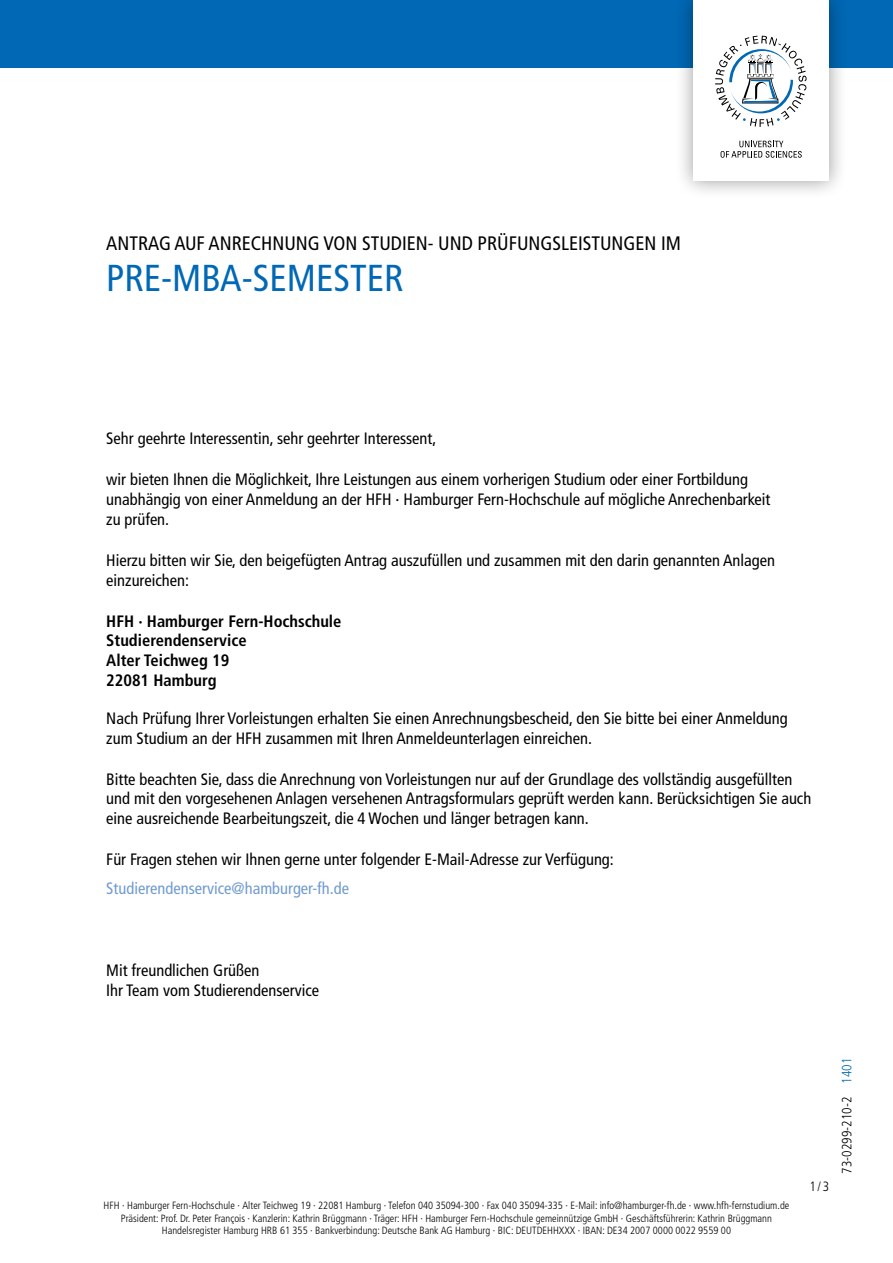
<style>
.page{position:relative;width:893px;height:1263px;background:#fff}
.page>*{position:absolute;margin:0;border:0;box-sizing:border-box;transform-origin:0 0}
.Überschrift_Studieng{font:condensed 37.5px "Frutiger LT Std";color:#0068b5}
.t1{font:condensed 19.5px "Frutiger LT Std";color:#000}
.Lauftext_57{font:condensed 16.5px/19.8px "Frutiger LT Std";color:#000}
.Lauftext_67{font:700 condensed 16.5px/19.8px "Frutiger LT Std";color:#000}
.Lauftext_57-2{font:condensed 16.5px "Frutiger LT Std";color:#719bd1}
.t2{font:300 condensed 13.5px "Frutiger LT Std";color:#000}
.t3{font:300 condensed 10.5px/12.6px "Frutiger LT Std";color:#000;text-align:center}
.s1{color:#0068b5}
</style>
<div class="page">
<div style="left:0;top:0;width:893px;height:68px;background:#0068b5"></div>
<div style="left:675px;top:0;width:173px;height:200px;background:#000;opacity:.4"></div>
<div style="left:693px;top:0;width:136px;height:181px;background:#fff"></div>
<svg style="left:721px;top:141px;width:81px;height:17px"></svg>
<svg style="left:715px;top:35px;width:92px;height:92px"></svg>
<p class="t1" style="left:106px;top:232px;width:576px">ANTRAG AUF ANRECHNUNG VON STUDIEN- UND PRÜFUNGSLEISTUNGEN IM</p>
<p class="Überschrift_Studieng" style="left:106px;top:257px;width:299px">PRE-MBA-SEMESTER</p>
<p class="Lauftext_57" style="left:106px;top:428px;width:332px">Sehr geehrte Interessentin, sehr geehrter Interessent,</p>
<p class="Lauftext_57" style="left:106px;top:469px;width:666px">wir bieten Ihnen die Möglichkeit, Ihre Leistungen aus einem vorherigen Studium oder einer Fortbildung unabhängig von einer Anmeldung an der HFH ∙ Hamburger Fern-Hochschule auf mögliche Anrechenbarkeit zu prüfen.</p>
<p class="Lauftext_57" style="left:106px;top:550px;width:670px">Hierzu bitten wir Sie, den beigefügten Antrag auszufüllen und zusammen mit den darin genannten Anlagen einzureichen:</p>
<p class="Lauftext_67" style="left:106px;top:611px;width:237px">HFH · Hamburger Fern-Hochschule<br>Studierendenservice<br>Alter Teichweg 19<br>22081 Hamburg</p>
<p class="Lauftext_57" style="left:106px;top:708px;width:683px">Nach Prüfung Ihrer Vorleistungen erhalten Sie einen Anrechnungsbescheid, den Sie bitte bei einer Anmeldung zum Studium an der HFH zusammen mit Ihren Anmeldeunterlagen einreichen.</p>
<p class="Lauftext_57" style="left:106px;top:769px;width:706px">Bitte beachten Sie, dass die Anrechnung von Vorleistungen nur auf der Grundlage des vollständig ausgefüllten und mit den vorgesehenen Anlagen versehenen Antragsformulars geprüft werden kann. Berücksichtigen Sie auch eine ausreichende Bearbeitungszeit, die 4 Wochen und länger betragen kann.</p>
<p class="Lauftext_57" style="left:106px;top:850px;width:509px">Für Fragen stehen wir Ihnen gerne unter folgender E-Mail-Adresse zur Verfügung:</p>
<p class="Lauftext_57-2" style="left:106px;top:878px;width:244px">Studierendenservice@hamburger-fh.de</p>
<p class="Lauftext_57" style="left:106px;top:960px;width:214px">Mit freundlichen Grüßen<br>Ihr Team vom Studierendenservice</p>
<p class="t3" style="left:104px;top:1199px;width:687px">HFH · Hamburger Fern-Hochschule · Alter Teichweg 19 · 22081 Hamburg · Telefon 040 35094-300 · Fax 040 35094-335 · E-Mail: info@hamburger-fh.de · www.hfh-fernstudium.de<br>Präsident: Prof. Dr. Peter François · Kanzlerin: Kathrin Brüggmann · Träger: HFH · Hamburger Fern-Hochschule gemeinnützige GmbH · Geschäftsführerin: Kathrin Brüggmann<br>Handelsregister Hamburg HRB 61 355 · Bankverbindung: Deutsche Bank AG Hamburg · BIC: DEUTDEHHXXX · IBAN: DE34 2007 0000 0022 9559 00</p>
<p class="t2" style="left:809px;top:1179px;width:21px">1/3</p>
<p class="t2" style="left:839px;top:1174px;width:117px;rotate:-90deg">73-0299-210-2 <span class="s1">1401</span></p>
</div>
